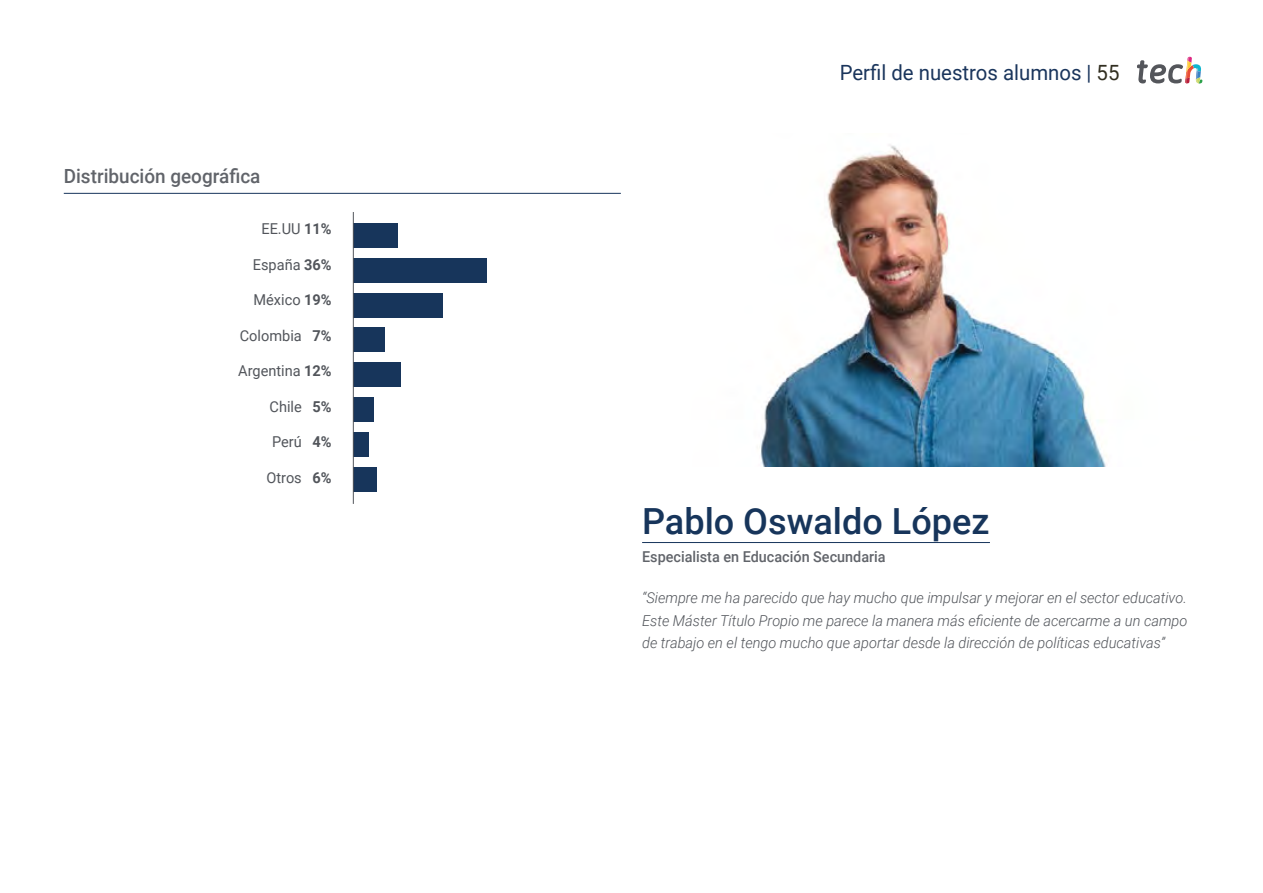
<style>
.page{position:relative;width:1263px;height:893px;background:#fff}
.page>*{position:absolute;margin:0;border:0;box-sizing:border-box;transform-origin:0 0}
.t1{font:500 36px "Roboto";color:#17355b}
.t2{font:21px "Roboto";color:#1a355c}
.t3{font:500 19.5px "Roboto";color:#61646a}
.t4{font:italic 300 15px/22.5px "Roboto";color:#52555b;text-align:justify}
.t5{font:15px "Roboto";color:#52555b}
.t6{font:500 15px "Roboto";color:#61646a;scale:.96 1}
.s1{font-weight:700}
.s2{color:#312e20}
</style>
<div class="page">
<hr style="left:642px;top:542px;width:348px;height:1px;background:#17355b">
<hr style="left:64px;top:193px;width:557px;height:1px;background:#17355b">
<div style="left:353px;top:223px;width:45px;height:25px;background:#17355b"></div>
<div style="left:353px;top:397px;width:21px;height:25px;background:#17355b"></div>
<div style="left:353px;top:258px;width:134px;height:25px;background:#17355b"></div>
<div style="left:353px;top:432px;width:16px;height:25px;background:#17355b"></div>
<div style="left:353px;top:293px;width:90px;height:24px;background:#17355b"></div>
<div style="left:353px;top:467px;width:24px;height:24px;background:#17355b"></div>
<div style="left:353px;top:327px;width:32px;height:25px;background:#17355b"></div>
<div style="left:353px;top:362px;width:48px;height:25px;background:#17355b"></div>
<hr style="left:353px;top:212px;width:1px;height:292px;background:#52555b">
<svg style="left:1137px;top:57px;width:65px;height:27px"></svg>
<img style="left:761px;top:144px;width:346px;height:323px">
<h3 class="t3" style="left:64px;top:162px;width:198px">Distribución geográfica</h3>
<p class="t5" style="left:261px;top:218px;width:72px">EE.UU <span class="s1">11%</span></p>
<p class="t5" style="left:253px;top:254px;width:80px">España <span class="s1">36%</span></p>
<p class="t5" style="left:254px;top:289px;width:80px">México <span class="s1">19%</span></p>
<p class="t5" style="left:240px;top:325px;width:93px">Colombia <span class="s1">7%</span></p>
<p class="t5" style="left:238px;top:360px;width:95px">Argentina <span class="s1">12%</span></p>
<p class="t5" style="left:270px;top:396px;width:64px">Chile <span class="s1">5%</span></p>
<p class="t5" style="left:272px;top:431px;width:61px">Perú <span class="s1">4%</span></p>
<p class="t5" style="left:266px;top:467px;width:67px">Otros <span class="s1">6%</span></p>
<h2 class="t2" style="left:840px;top:57px;width:281px">Perfil de nuestros alumnos | <span class="s2">55</span></h2>
<h1 class="t1" style="left:642px;top:496px;width:349px">Pablo Oswaldo López</h1>
<p class="t6" style="left:642px;top:546px;width:255px">Especialista en Educación Secundaria</p>
<p class="t4" style="left:642px;top:586px;width:547px">“Siempre me ha parecido que hay mucho que impulsar y mejorar en el sector educativo.<br>Este Máster Título Propio me parece la manera más eficiente de acercarme a un campo de trabajo en el tengo mucho que aportar desde la dirección de políticas educativas”</p>
</div>
